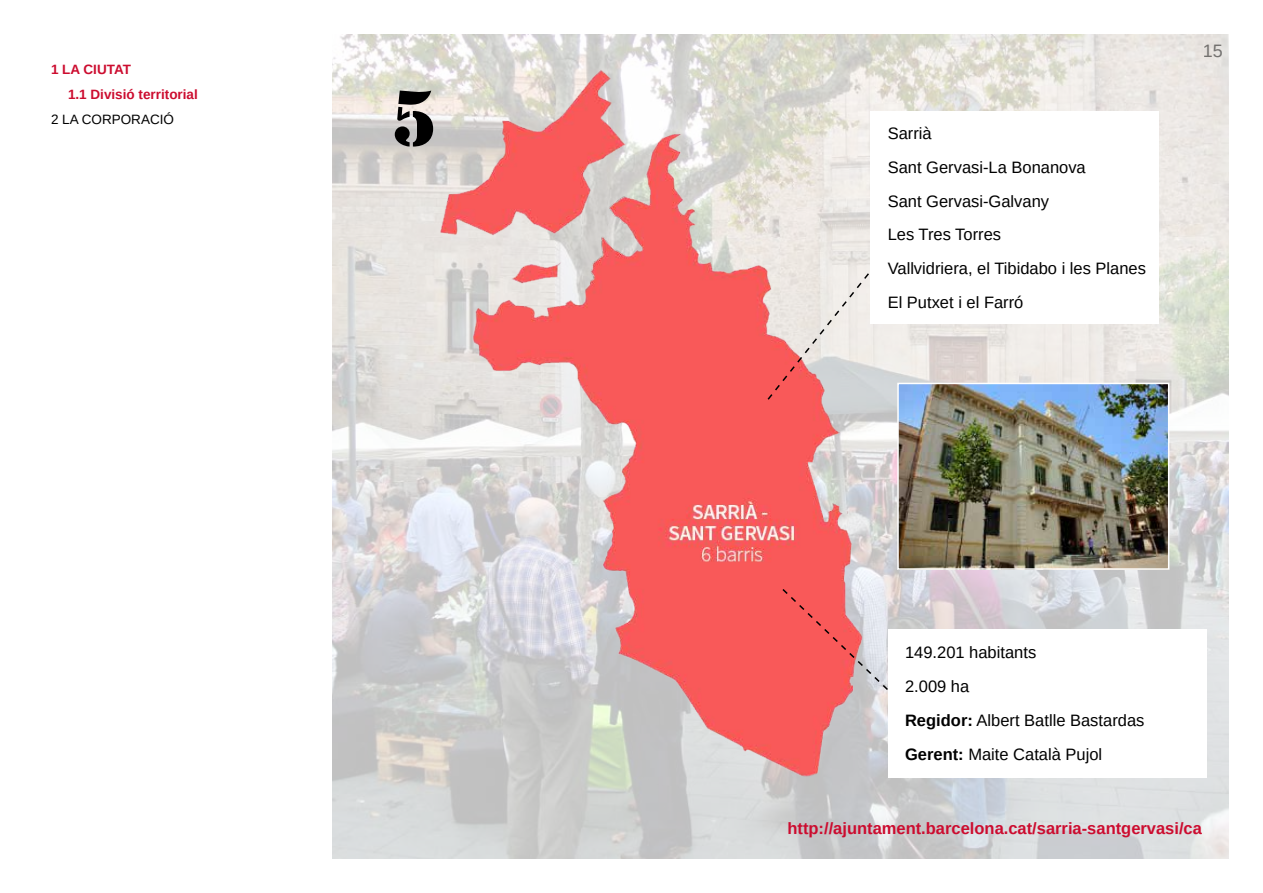
<style>
.page{position:relative;width:1263px;height:893px;background:#fff}
.page>*{position:absolute;margin:0;border:0;box-sizing:border-box;transform-origin:0 0}
.t1{font:72px "Stencil Std";color:#000}
.t2{font:18px "Arimo";color:#000}
.t3{font:16.5px/33.8px "Arimo";color:#000}
.t4{font:700 16.5px "Arimo";color:#cc0c2f}
.t5{font:700 13.5px/25px "Arimo";color:#cc0c2f}
.t6{font:13.5px "Arimo";color:#000}
.s1{font-weight:700}
</style>
<div class="page">
<img style="left:333px;top:34px;width:896px;height:825px">
<img style="left:419px;top:55px;width:508px;height:753px">
<svg style="left:766px;top:272px;width:104px;height:129px;background:#e8c6c4"></svg>
<div style="left:871px;top:111px;width:288px;height:213px;background:#fff"></div>
<div style="left:888px;top:629px;width:319px;height:148px;background:#fff"></div>
<svg style="left:781px;top:587px;width:108px;height:105px;background:#eb8385"></svg>
<img style="left:900px;top:386px;width:266px;height:181px">
<div style="left:897px;top:383px;width:272px;height:187px;border:2px solid #fff"></div>
<p class="t5" style="left:68px;top:57px;width:131px;text-indent:-17px">1 LA CIUTAT<br>1.1 Divisió territorial</p>
<p class="t6" style="left:51px;top:110px;width:125px">2 LA CORPORACIÓ</p>
<h1 class="t1" style="left:391px;top:72px;width:47px">5</h1>
<p class="t3" style="left:888px;top:117px;width:260px">Sarrià<br>Sant Gervasi-La Bonanova<br>Sant Gervasi-Galvany<br>Les Tres Torres<br>Vallvidriera, el Tibidabo i les Planes<br>El Putxet i el Farró</p>
<p class="t2" style="left:1203px;top:39px;width:22px">15</p>
<p class="t3" style="left:905px;top:636px;width:241px">149.201 habitants<br>2.009 ha<br><span class="s1">Regidor:</span> Albert Batlle Bastardas<br><span class="s1">Gerent:</span> Maite Català Pujol</p>
<p class="t4" style="left:787px;top:816px;width:416px">http://ajuntament.barcelona.cat/sarria-santgervasi/ca</p>
</div>
